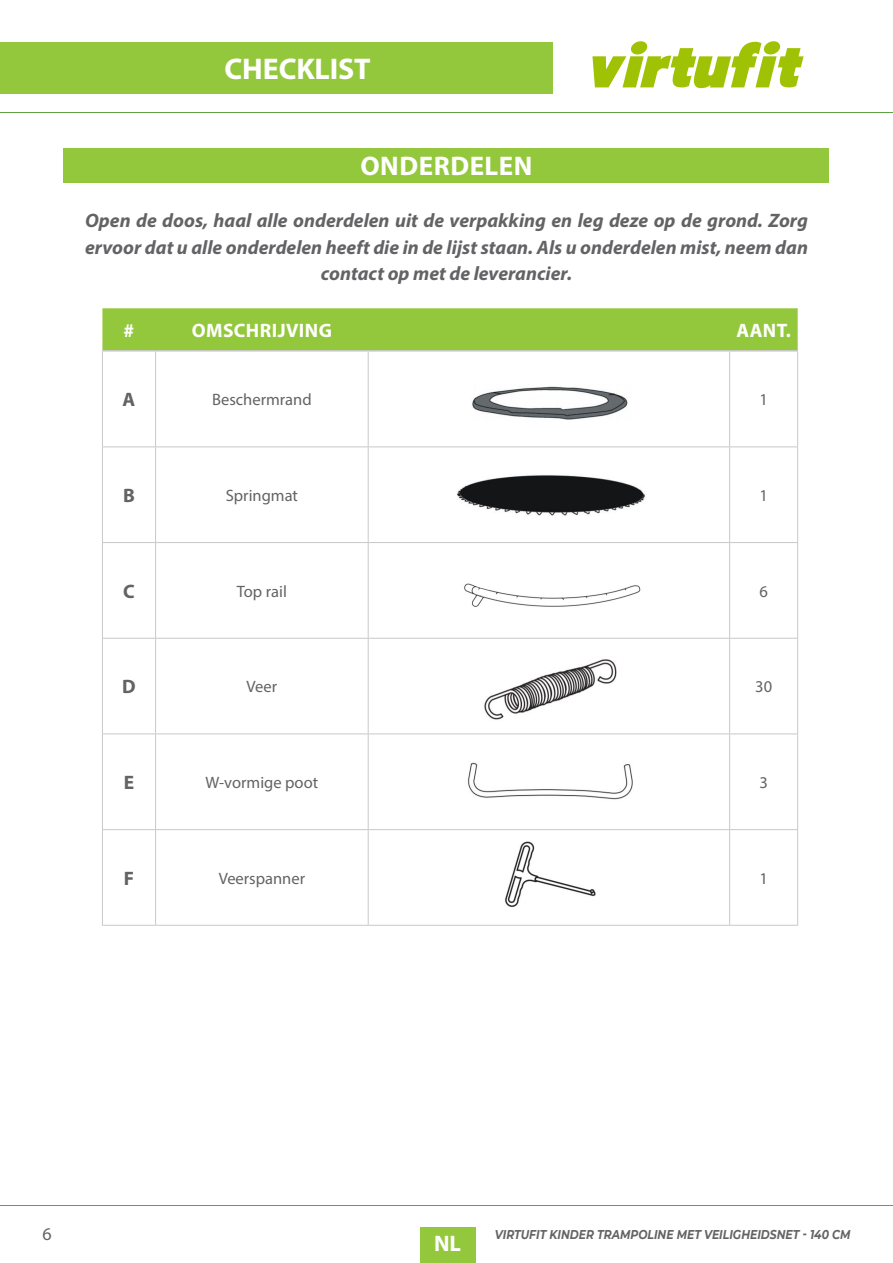
<style>
.page{position:relative;width:893px;height:1263px;background:#fff}
.page>*{position:absolute;margin:0;border:0;box-sizing:border-box;transform-origin:0 0}
.t1{font:700 30px "Myriad Pro";letter-spacing:-.005em;color:#fff}
.t2{font:700 27px "Myriad Pro";letter-spacing:.02em;color:#fff}
.t3{font:700 22.5px "Myriad Pro";color:#fff}
.t4{font:italic 700 19.5px/26.2px "Myriad Pro";color:#636366;text-align:center}
.t5{font:700 19.5px "Myriad Pro";letter-spacing:.02em;color:#fff}
.t6{font:700 19.5px "Myriad Pro";color:#636366}
.t7{font:18px "Myriad Pro";color:#636366}
.t8{font:16.5px "Myriad Pro";color:#636366}
.t9{font:italic 700 12.75px "Montserrat";color:#636366;scale:.85 1}
</style>
<div class="page">
<div style="left:0;top:43px;width:553px;height:51px;background:#94c83c"></div>
<hr style="left:0;top:1205px;width:893px;height:1px;background:#5ea342">
<hr style="left:0;top:112px;width:893px;height:1px;background:#5ea342">
<div style="left:420px;top:1227px;width:55px;height:36px;background:#94c83c"></div>
<svg style="left:592px;top:41px;width:212px;height:47px"></svg>
<div style="left:64px;top:149px;width:765px;height:34px;background:#94c83c"></div>
<div style="left:102px;top:308px;width:696px;height:42px;background:#94c83c"></div>
<hr style="left:102px;top:350px;width:54px;height:2px;background:#c7c8ca">
<hr style="left:156px;top:350px;width:212px;height:2px;background:#c7c8ca">
<hr style="left:368px;top:350px;width:362px;height:2px;background:#c7c8ca">
<hr style="left:730px;top:350px;width:68px;height:2px;background:#c7c8ca">
<hr style="left:155px;top:352px;width:1px;height:94px;background:#c7c8ca">
<hr style="left:155px;top:447px;width:1px;height:95px;background:#c7c8ca">
<hr style="left:155px;top:543px;width:1px;height:95px;background:#c7c8ca">
<hr style="left:155px;top:639px;width:1px;height:94px;background:#c7c8ca">
<hr style="left:155px;top:734px;width:1px;height:95px;background:#c7c8ca">
<hr style="left:155px;top:830px;width:1px;height:95px;background:#c7c8ca">
<hr style="left:368px;top:352px;width:1px;height:94px;background:#c7c8ca">
<hr style="left:729px;top:352px;width:1px;height:94px;background:#c7c8ca">
<hr style="left:368px;top:447px;width:1px;height:95px;background:#c7c8ca">
<hr style="left:729px;top:447px;width:1px;height:95px;background:#c7c8ca">
<hr style="left:368px;top:543px;width:1px;height:95px;background:#c7c8ca">
<hr style="left:729px;top:543px;width:1px;height:95px;background:#c7c8ca">
<hr style="left:368px;top:639px;width:1px;height:94px;background:#c7c8ca">
<hr style="left:729px;top:639px;width:1px;height:94px;background:#c7c8ca">
<hr style="left:368px;top:734px;width:1px;height:95px;background:#c7c8ca">
<hr style="left:729px;top:734px;width:1px;height:95px;background:#c7c8ca">
<hr style="left:368px;top:830px;width:1px;height:95px;background:#c7c8ca">
<hr style="left:729px;top:830px;width:1px;height:95px;background:#c7c8ca">
<hr style="left:102px;top:352px;width:1px;height:94px;background:#c7c8ca">
<hr style="left:797px;top:352px;width:1px;height:94px;background:#c7c8ca">
<hr style="left:102px;top:446px;width:54px;height:1px;background:#c7c8ca">
<hr style="left:102px;top:447px;width:1px;height:95px;background:#c7c8ca">
<hr style="left:156px;top:446px;width:212px;height:1px;background:#c7c8ca">
<hr style="left:368px;top:446px;width:362px;height:1px;background:#c7c8ca">
<hr style="left:730px;top:446px;width:68px;height:1px;background:#c7c8ca">
<hr style="left:797px;top:447px;width:1px;height:95px;background:#c7c8ca">
<hr style="left:102px;top:542px;width:54px;height:1px;background:#c7c8ca">
<hr style="left:102px;top:543px;width:1px;height:95px;background:#c7c8ca">
<hr style="left:156px;top:542px;width:212px;height:1px;background:#c7c8ca">
<hr style="left:368px;top:542px;width:362px;height:1px;background:#c7c8ca">
<hr style="left:730px;top:542px;width:68px;height:1px;background:#c7c8ca">
<hr style="left:797px;top:543px;width:1px;height:95px;background:#c7c8ca">
<hr style="left:102px;top:638px;width:54px;height:1px;background:#c7c8ca">
<hr style="left:102px;top:639px;width:1px;height:94px;background:#c7c8ca">
<hr style="left:156px;top:638px;width:212px;height:1px;background:#c7c8ca">
<hr style="left:368px;top:638px;width:362px;height:1px;background:#c7c8ca">
<hr style="left:730px;top:638px;width:68px;height:1px;background:#c7c8ca">
<hr style="left:797px;top:639px;width:1px;height:94px;background:#c7c8ca">
<hr style="left:102px;top:733px;width:54px;height:1px;background:#c7c8ca">
<hr style="left:102px;top:734px;width:1px;height:95px;background:#c7c8ca">
<hr style="left:156px;top:733px;width:212px;height:1px;background:#c7c8ca">
<hr style="left:368px;top:733px;width:362px;height:1px;background:#c7c8ca">
<hr style="left:730px;top:733px;width:68px;height:1px;background:#c7c8ca">
<hr style="left:797px;top:734px;width:1px;height:95px;background:#c7c8ca">
<hr style="left:102px;top:829px;width:54px;height:1px;background:#c7c8ca">
<hr style="left:102px;top:830px;width:1px;height:95px;background:#c7c8ca">
<hr style="left:156px;top:829px;width:212px;height:1px;background:#c7c8ca">
<hr style="left:368px;top:829px;width:362px;height:1px;background:#c7c8ca">
<hr style="left:730px;top:829px;width:68px;height:1px;background:#c7c8ca">
<hr style="left:797px;top:830px;width:1px;height:95px;background:#c7c8ca">
<hr style="left:102px;top:925px;width:54px;height:1px;background:#c7c8ca">
<hr style="left:156px;top:925px;width:212px;height:1px;background:#c7c8ca">
<hr style="left:368px;top:925px;width:362px;height:1px;background:#c7c8ca">
<hr style="left:730px;top:925px;width:68px;height:1px;background:#c7c8ca">
<img style="left:472px;top:386px;width:156px;height:34px">
<img style="left:456px;top:475px;width:189px;height:41px">
<img style="left:464px;top:583px;width:177px;height:24px">
<svg style="left:467px;top:583px;width:31px;height:8px"></svg>
<img style="left:468px;top:594px;width:17px;height:13px">
<img style="left:484px;top:659px;width:133px;height:61px">
<img style="left:467px;top:762px;width:166px;height:38px">
<img style="left:505px;top:841px;width:91px;height:66px">
<p class="t1" style="left:225px;top:49px;width:148px">CHECKLIST</p>
<p class="t2" style="left:360px;top:148px;width:174px">ONDERDELEN</p>
<p class="t4" style="left:85px;top:207px;width:724px">Open de doos, haal alle onderdelen uit de verpakking en leg deze op de grond. Zorg ervoor dat u alle onderdelen heeft die in de lijst staan. Als u onderdelen mist, neem dan contact op met de leverancier.</p>
<p class="t5" style="left:124px;top:317px;width:12px">#</p>
<p class="t5" style="left:192px;top:317px;width:142px">OMSCHRIJVING</p>
<p class="t5" style="left:736px;top:317px;width:56px">AANT.</p>
<p class="t6" style="left:123px;top:387px;width:14px">A</p>
<p class="t8" style="left:212px;top:389px;width:101px">Beschermrand</p>
<p class="t8" style="left:759px;top:389px;width:10px">1</p>
<p class="t6" style="left:123px;top:483px;width:13px">B</p>
<p class="t8" style="left:226px;top:485px;width:74px">Springmat</p>
<p class="t8" style="left:759px;top:485px;width:10px">1</p>
<p class="t6" style="left:123px;top:578px;width:13px">C</p>
<p class="t8" style="left:237px;top:581px;width:51px">Top rail</p>
<p class="t8" style="left:759px;top:581px;width:10px">6</p>
<p class="t6" style="left:122px;top:674px;width:15px">D</p>
<p class="t8" style="left:247px;top:676px;width:32px">Veer</p>
<p class="t8" style="left:755px;top:676px;width:18px">30</p>
<p class="t6" style="left:124px;top:770px;width:12px">E</p>
<p class="t8" style="left:206px;top:772px;width:114px">W-vormige poot</p>
<p class="t8" style="left:759px;top:772px;width:10px">3</p>
<p class="t6" style="left:124px;top:865px;width:12px">F</p>
<p class="t8" style="left:219px;top:868px;width:88px">Veerspanner</p>
<p class="t8" style="left:759px;top:868px;width:10px">1</p>
<p class="t7" style="left:43px;top:1223px;width:11px">6</p>
<p class="t9" style="left:495px;top:1225px;width:420px">VIRTUFIT KINDER TRAMPOLINE MET VEILIGHEIDSNET - 140 CM</p>
<p class="t3" style="left:434px;top:1229px;width:29px">NL</p>
</div>
